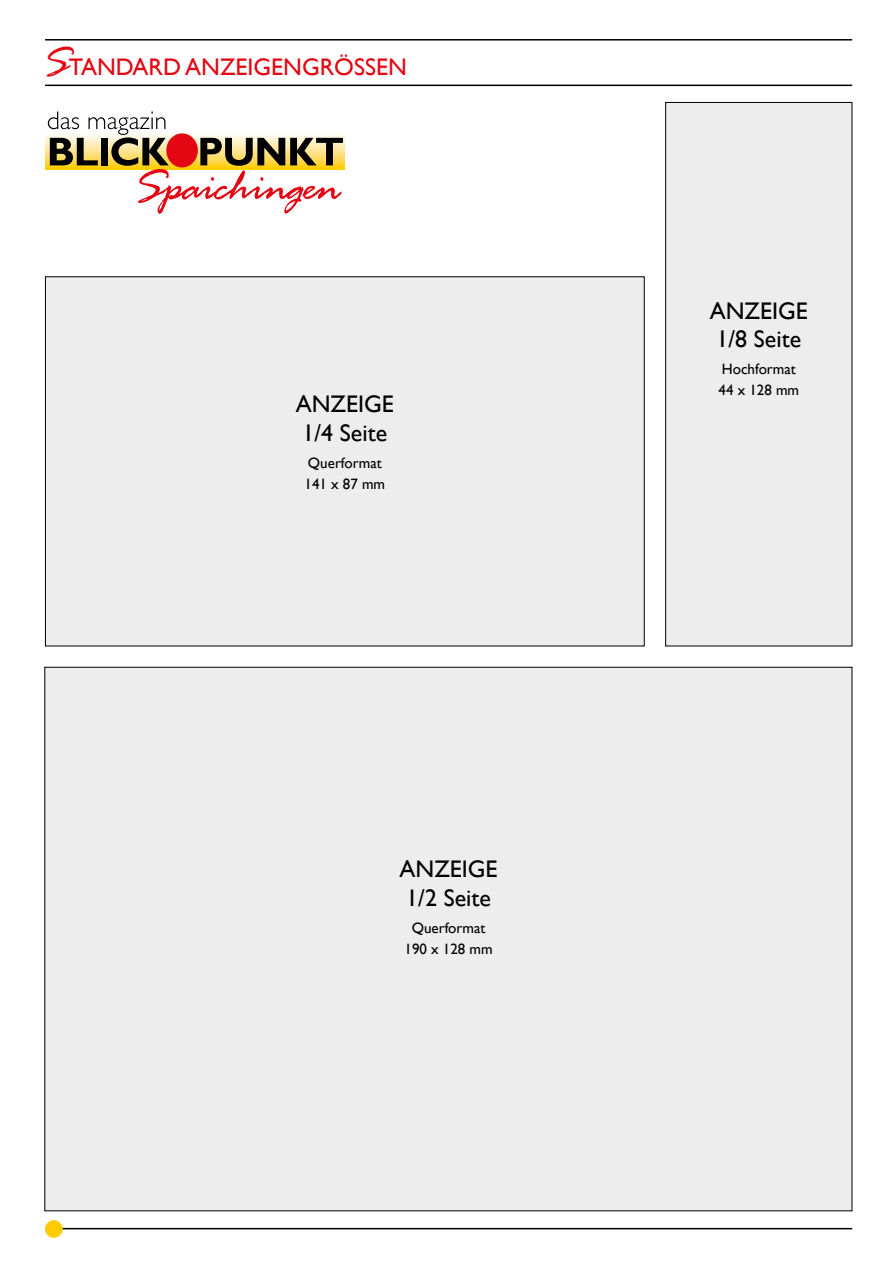
<style>
.page{position:relative;width:893px;height:1263px;background:#fff}
.page>*{position:absolute;margin:0;border:0;box-sizing:border-box;transform-origin:0 0}
.t1{font:24px/28.8px "Gill Sans";color:#000}
.t2{font:24px "Gill Sans";color:#e30613}
.t3{font:15px/21px "Gill Sans";color:#000}
.s1{font-family:"Rage Italic Plain";font-size:42px}
</style>
<div class="page">
<hr style="left:45px;top:39px;width:807px;height:2px;background:#000">
<hr style="left:45px;top:85px;width:807px;height:1px;background:#000">
<hr style="left:45px;top:1228px;width:807px;height:1px;background:#000">
<div style="left:45px;top:1220px;width:18px;height:18px;background:#fc0;border-radius:50%"></div>
<div style="left:45px;top:667px;width:807px;height:544px;background:#ededed"></div>
<div style="left:45px;top:277px;width:599px;height:369px;background:#ededed"></div>
<div style="left:666px;top:102px;width:186px;height:544px;background:#ededed"></div>
<div style="left:665px;top:102px;width:187px;height:544px;border:1px solid #000"></div>
<svg style="left:48px;top:111px;width:295px;height:103px"></svg>
<h1 class="t2" style="left:45px;top:53px;width:363px"><span class="s1">S</span>TANDARD ANZEIGENGRÖSSEN</h1>
<h1 class="t1" style="left:296px;top:389px;width:100px">ANZEIGE<br>1/4 Seite</h1>
<p class="t3" style="left:305px;top:452px;width:82px">Querformat<br>141 x 87 mm</p>
<h1 class="t1" style="left:400px;top:854px;width:100px">ANZEIGE<br>1/2 Seite</h1>
<p class="t3" style="left:405px;top:917px;width:90px;text-align:center">Querformat<br>190 x 128 mm</p>
<h1 class="t1" style="left:710px;top:296px;width:100px">ANZEIGE<br>1/8 Seite</h1>
<p class="t3" style="left:718px;top:359px;width:82px">Hochformat<br>44 x 128 mm</p>
</div>
